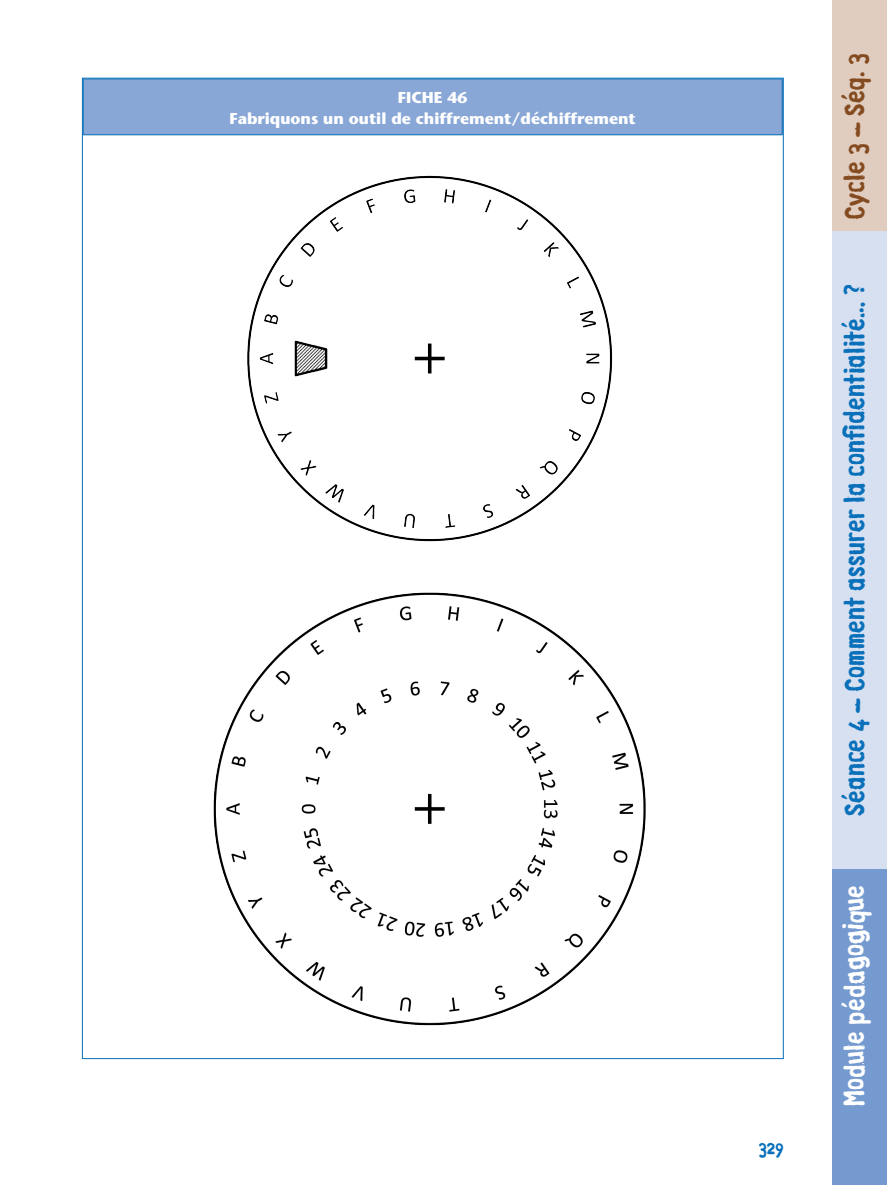
<style>
.page{position:relative;width:887px;height:1185px;background:#fff}
.page>*{position:absolute;margin:0;border:0;box-sizing:border-box;transform-origin:0 0}
.t1{font:27px "Linotype Russisch Brot Eat Text";letter-spacing:.01em;color:#0970b9}
.t2{font:27px "Linotype Russisch Brot Eat";letter-spacing:.01em;color:#fff}
.t3{font:27px "Linotype Russisch Brot Eat Text";letter-spacing:.01em;color:#844b21}
.t4{font:19.5px "Linotype Russisch Brot Eat Text";color:#0970b9}
.TC_Marron{font:700 15.75px "Stone Sans";color:#fff}
</style>
<div class="page">
<div style="left:832px;top:181px;width:55px;height:727px;background:#d7e0f1"></div>
<div style="left:832px;top:869px;width:55px;height:316px;background:#759ad0"></div>
<div style="left:832px;top:0;width:55px;height:231px;background:#e1cdbf"></div>
<div style="left:83px;top:79px;width:699px;height:56px;background:#89a7d6"></div>
<hr style="left:83px;top:134px;width:700px;height:1px;background:#0970b9">
<img style="left:213px;top:175px;width:433px;height:851px">
<p class="TC_Marron" style="left:398px;top:87px;width:71px">FICHE 46</p>
<p class="TC_Marron" style="left:230px;top:108px;width:408px">Fabriquons un outil de chiffrement/déchiffrement</p>
<p class="t4" style="left:758px;top:1133px;width:27px">329</p>
<p class="t3" style="left:836px;top:220px;width:168px;rotate:-90deg">Cycle 3 – Séq. 3</p>
<p class="t1" style="left:836px;top:816px;width:533px;rotate:-90deg">Séance 4 – Comment assurer la confidentialité… ?</p>
<h1 class="t2" style="left:836px;top:1107px;width:224px;rotate:-90deg">Module pédagogique</h1>
</div>
